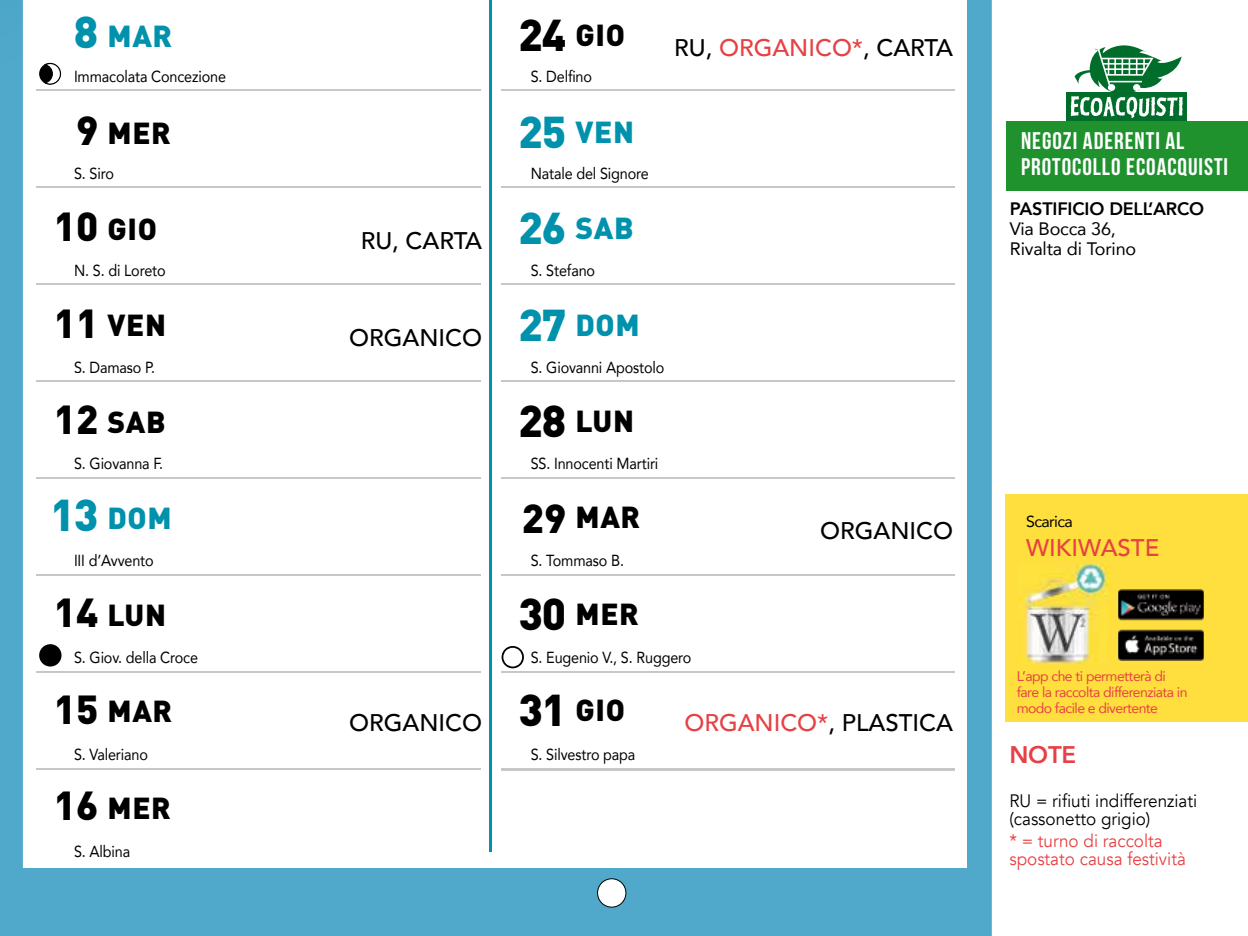
<style>
.page{position:relative;width:1248px;height:936px;background:#fff}
.page>*{position:absolute;margin:0;border:0;box-sizing:border-box;transform-origin:0 0}
.t1{font:900 44px/96.4px "DIN Pro";letter-spacing:-.025em;color:#0091ad;text-align:justify}
.t2{font:900 44px/96.4px "DIN Pro";letter-spacing:-.025em;color:#000}
.t3{font:900 40px "DIN Pro";color:#000}
.t4{font:900 30px "DIN Pro";letter-spacing:.02em;color:#000}
.t5{font:900 30px "DIN Pro";letter-spacing:.02em;color:#0091ad}
.t6{font:500 24px "Avenir";color:#000}
.t7{font:24px/26px "Bebas Neue";letter-spacing:.04em;color:#fff}
.t8{font:500 24px "Avenir";color:#e64144}
.t9{font:800 24px "Avenir";color:#e64144}
.t10{font:18px/18px "Avenir";color:#000;scale:.95 1}
.t11{font:18px/18px "Avenir";color:#e64144;scale:.95 1}
.t12{font:18px/20px "Avenir";letter-spacing:-.01em;color:#000}
.t13{font:800 18px "Avenir";letter-spacing:-.01em;color:#000}
.t14{font:16px "Avenir";letter-spacing:-.01em;color:#000;scale:.9 1}
.t15{font:16px "Avenir";letter-spacing:-.04em;color:#000}
.t16{font:14px/16px "Avenir";letter-spacing:-.04em;color:#e64144}
.s1{color:#e64144}
.s2{color:#000}
</style>
<div class="page">
<div style="left:1005px;top:121px;width:242px;height:69px;background:#1f922e"></div>
<div style="left:1065px;top:92px;width:121px;height:29px;background:#006d2b"></div>
<svg style="left:1070px;top:45px;width:112px;height:73px"></svg>
<div style="left:0;top:0;width:991px;height:935px;background:#50a8cb"></div>
<div style="left:23px;top:0;width:943px;height:867px;background:#fff"></div>
<hr style="left:490px;top:0;width:2px;height:852px;background:#0091ad">
<hr style="left:501px;top:89px;width:453px;height:2px;background:#c6c7c8">
<hr style="left:501px;top:186px;width:453px;height:2px;background:#c6c7c8">
<hr style="left:501px;top:283px;width:453px;height:2px;background:#c6c7c8">
<hr style="left:501px;top:380px;width:453px;height:2px;background:#c6c7c8">
<hr style="left:501px;top:477px;width:453px;height:2px;background:#c6c7c8">
<hr style="left:501px;top:574px;width:453px;height:2px;background:#c6c7c8">
<hr style="left:501px;top:671px;width:453px;height:2px;background:#c6c7c8">
<hr style="left:501px;top:768px;width:453px;height:2px;background:#c6c7c8">
<hr style="left:36px;top:89px;width:444px;height:2px;background:#c6c7c8">
<hr style="left:36px;top:186px;width:444px;height:2px;background:#c6c7c8">
<hr style="left:36px;top:283px;width:444px;height:2px;background:#c6c7c8">
<hr style="left:36px;top:380px;width:444px;height:2px;background:#c6c7c8">
<hr style="left:36px;top:477px;width:444px;height:2px;background:#c6c7c8">
<hr style="left:36px;top:574px;width:444px;height:2px;background:#c6c7c8">
<hr style="left:36px;top:671px;width:444px;height:2px;background:#c6c7c8">
<hr style="left:36px;top:768px;width:444px;height:2px;background:#c6c7c8">
<svg style="left:501px;top:646px;width:23px;height:22px"></svg>
<svg style="left:39px;top:644px;width:22px;height:22px"></svg>
<svg style="left:39px;top:63px;width:22px;height:22px"></svg>
<div style="left:1005px;top:494px;width:242px;height:227px;background:#ffdf3d"></div>
<img style="left:1018px;top:564px;width:91px;height:99px">
<img style="left:1118px;top:589px;width:85px;height:32px">
<img style="left:1118px;top:629px;width:85px;height:31px">
<svg style="left:597px;top:878px;width:29px;height:29px"></svg>
<h1 class="t1" style="left:74px;top:-22px;width:26px">8</h1>
<h3 class="t5" style="left:107px;top:10px;width:66px">MAR</h3>
<h1 class="t2" style="left:518px;top:-19px;width:49px">24</h1>
<h3 class="t4" style="left:575px;top:10px;width:51px">GIO</h3>
<h3 class="t6" style="left:674px;top:27px;width:280px">RU, <span class="s1">ORGANICO*</span>, CARTA</h3>
<p class="t14" style="left:74px;top:64px;width:170px">Immacolata Concezione</p>
<p class="t14" style="left:530px;top:64px;width:70px">S. Delfino</p>
<h2 class="t3" style="left:76px;top:96px;width:24px">9</h2>
<h3 class="t4" style="left:107px;top:107px;width:65px">MER</h3>
<p class="t14" style="left:74px;top:160px;width:46px">S. Siro</p>
<h2 class="t3" style="left:54px;top:192px;width:46px">10</h2>
<h3 class="t4" style="left:107px;top:203px;width:51px">GIO</h3>
<p class="t14" style="left:74px;top:257px;width:103px">N. S. di Loreto</p>
<h2 class="t3" style="left:54px;top:289px;width:46px">11</h2>
<h3 class="t4" style="left:107px;top:300px;width:60px">VEN</h3>
<h3 class="t6" style="left:360px;top:220px;width:123px">RU, CARTA</h3>
<h3 class="t6" style="left:349px;top:316px;width:134px">ORGANICO</h3>
<h1 class="t1" style="left:518px;top:78px;width:49px">25<br>26<br>27</h1>
<h3 class="t5" style="left:575px;top:106px;width:60px">VEN</h3>
<p class="t14" style="left:530px;top:160px;width:133px">Natale del Signore</p>
<h3 class="t5" style="left:575px;top:202px;width:60px">SAB</h3>
<p class="t14" style="left:530px;top:257px;width:73px">S. Stefano</p>
<h3 class="t5" style="left:575px;top:299px;width:66px">DOM</h3>
<h3 class="t7" style="left:1020px;top:128px;width:208px">NEGOZI ADERENTI AL<br>PROTOCOLLO ECOACQUISTI</h3>
<p class="t13" style="left:1009px;top:195px;width:196px">PASTIFICIO DELL’ARCO</p>
<p class="t12" style="left:1009px;top:218px;width:128px">Via Bocca 36,<br>Rivalta di Torino</p>
<p class="t14" style="left:74px;top:354px;width:91px">S. Damaso P.</p>
<p class="t14" style="left:530px;top:354px;width:150px">S. Giovanni Apostolo</p>
<h2 class="t3" style="left:54px;top:385px;width:46px">12</h2>
<h3 class="t4" style="left:107px;top:396px;width:60px">SAB</h3>
<h1 class="t2" style="left:518px;top:367px;width:49px">28</h1>
<h3 class="t4" style="left:575px;top:395px;width:60px">LUN</h3>
<p class="t14" style="left:74px;top:451px;width:100px">S. Giovanna F.</p>
<p class="t14" style="left:530px;top:451px;width:143px">SS. Innocenti Martiri</p>
<h1 class="t1" style="left:50px;top:460px;width:49px">13</h1>
<h3 class="t5" style="left:107px;top:492px;width:66px">DOM</h3>
<p class="t14" style="left:74px;top:548px;width:90px">III d’Avvento</p>
<h2 class="t3" style="left:522px;top:484px;width:46px">29</h2>
<h3 class="t4" style="left:575px;top:491px;width:66px">MAR</h3>
<p class="t14" style="left:530px;top:548px;width:105px">S. Tommaso B.</p>
<h3 class="t6" style="left:820px;top:509px;width:134px">ORGANICO</h3>
<p class="t15" style="left:1026px;top:509px;width:48px">Scarica</p>
<h3 class="t8" style="left:1026px;top:526px;width:135px">WIKIWASTE</h3>
<h2 class="t3" style="left:54px;top:578px;width:46px">14</h2>
<h3 class="t4" style="left:107px;top:589px;width:60px">LUN</h3>
<p class="t14" style="left:74px;top:644px;width:139px">S. Giov. della Croce</p>
<h2 class="t3" style="left:54px;top:674px;width:46px">15</h2>
<h3 class="t4" style="left:107px;top:685px;width:66px">MAR</h3>
<h3 class="t6" style="left:349px;top:702px;width:134px">ORGANICO</h3>
<h1 class="t2" style="left:518px;top:560px;width:49px">30<br>31</h1>
<h3 class="t4" style="left:575px;top:588px;width:65px">MER</h3>
<p class="t14" style="left:530px;top:644px;width:180px">S. Eugenio V., S. Ruggero</p>
<h3 class="t4" style="left:575px;top:684px;width:51px">GIO</h3>
<h3 class="t8" style="left:684px;top:702px;width:270px">ORGANICO*<span class="s2">, PLASTICA</span></h3>
<p class="t16" style="left:1016px;top:667px;width:172px">L’app che ti permetterà di fare la raccolta differenziata in modo facile e divertente</p>
<p class="t14" style="left:74px;top:741px;width:84px">S. Valeriano</p>
<h2 class="t3" style="left:54px;top:771px;width:46px">16</h2>
<h3 class="t4" style="left:107px;top:782px;width:65px">MER</h3>
<p class="t14" style="left:74px;top:838px;width:64px">S. Albina</p>
<p class="t14" style="left:530px;top:741px;width:118px">S. Silvestro papa</p>
<h3 class="t9" style="left:1009px;top:735px;width:68px">NOTE</h3>
<p class="t10" style="left:1009px;top:792px;width:199px">RU = rifiuti indifferenziati (cassonetto grigio)</p>
<p class="t11" style="left:1009px;top:832px;width:187px">* = turno di raccolta spostato causa festività</p>
</div>
